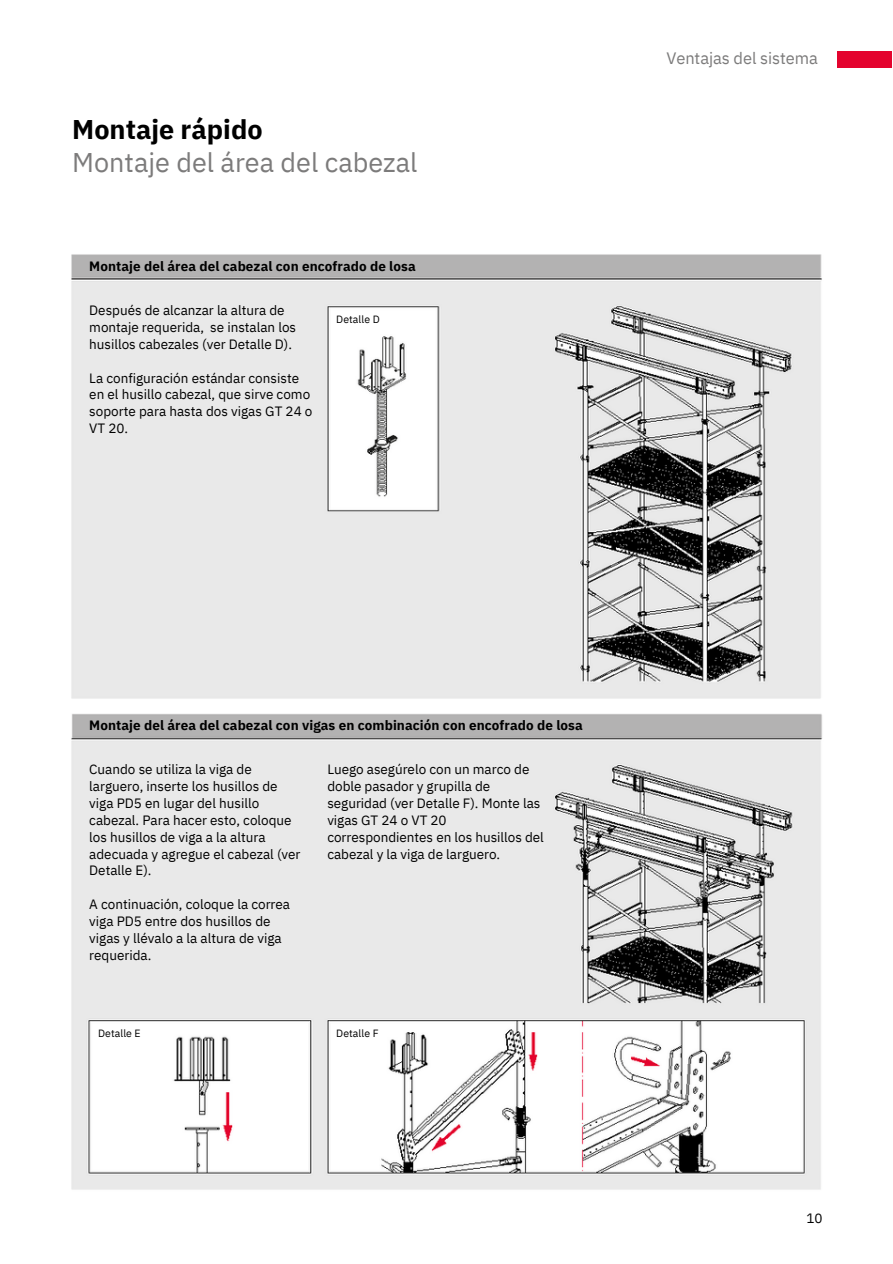
<style>
.page{position:relative;width:893px;height:1264px;background:#fff}
.page>*{position:absolute;margin:0;border:0;box-sizing:border-box;transform-origin:0 0}
.t1{font:27px "IBM Plex Sans";color:#7c7b7b}
.t2{font:700 27px "IBM Plex Sans";color:#000}
.t3{font:16.5px "IBM Plex Sans";letter-spacing:-.005em;color:#7c7b7b}
.t4{font:13.5px/16.8px "IBM Plex Sans";color:#000}
.t5{font:700 13.5px "IBM Plex Sans";letter-spacing:.005em;color:#000}
.t6{font:10.5px "IBM Plex Sans";letter-spacing:.005em;color:#000}
</style>
<div class="page">
<img style="left:71px;top:254px;width:751px;height:936px">
<div style="left:837px;top:51px;width:55px;height:17px;background:#e4032e"></div>
<p class="t2" style="left:72px;top:111px;width:192px">Montaje rápido</p>
<p class="t1" style="left:72px;top:144px;width:347px">Montaje del área del cabezal</p>
<p class="t5" style="left:89px;top:257px;width:328px">Montaje del área del cabezal con encofrado de losa</p>
<p class="t4" style="left:89px;top:302px;width:208px">Después de alcanzar la altura de montaje requerida, se instalan los husillos cabezales (ver Detalle D).</p>
<p class="t4" style="left:89px;top:369px;width:225px">La configuración estándar consiste en el husillo cabezal, que sirve como soporte para hasta dos vigas GT 24 o<br>VT 20.</p>
<p class="t6" style="left:336px;top:312px;width:45px">Detalle D</p>
<p class="t3" style="left:666px;top:47px;width:153px">Ventajas del sistema</p>
<p class="t5" style="left:89px;top:716px;width:495px">Montaje del área del cabezal con vigas en combinación con encofrado de losa</p>
<p class="t4" style="left:89px;top:760px;width:213px">Cuando se utiliza la viga de larguero, inserte los husillos de viga PD5 en lugar del husillo cabezal. Para hacer esto, coloque los husillos de viga a la altura adecuada y agregue el cabezal (ver<br>Detalle E).</p>
<p class="t4" style="left:89px;top:895px;width:202px">A continuación, coloque la correa viga PD5 entre dos husillos de vigas y llévalo a la altura de viga requerida.</p>
<p class="t6" style="left:98px;top:1026px;width:44px">Detalle E</p>
<p class="t4" style="left:327px;top:760px;width:218px">Luego asegúrelo con un marco de doble pasador y grupilla de seguridad (ver Detalle F). Monte las vigas GT 24 o VT 20 correspondientes en los husillos del cabezal y la viga de larguero.</p>
<p class="t6" style="left:336px;top:1025px;width:44px">Detalle F</p>
<p class="t4" style="left:806px;top:1208px;width:18px">10</p>
</div>
